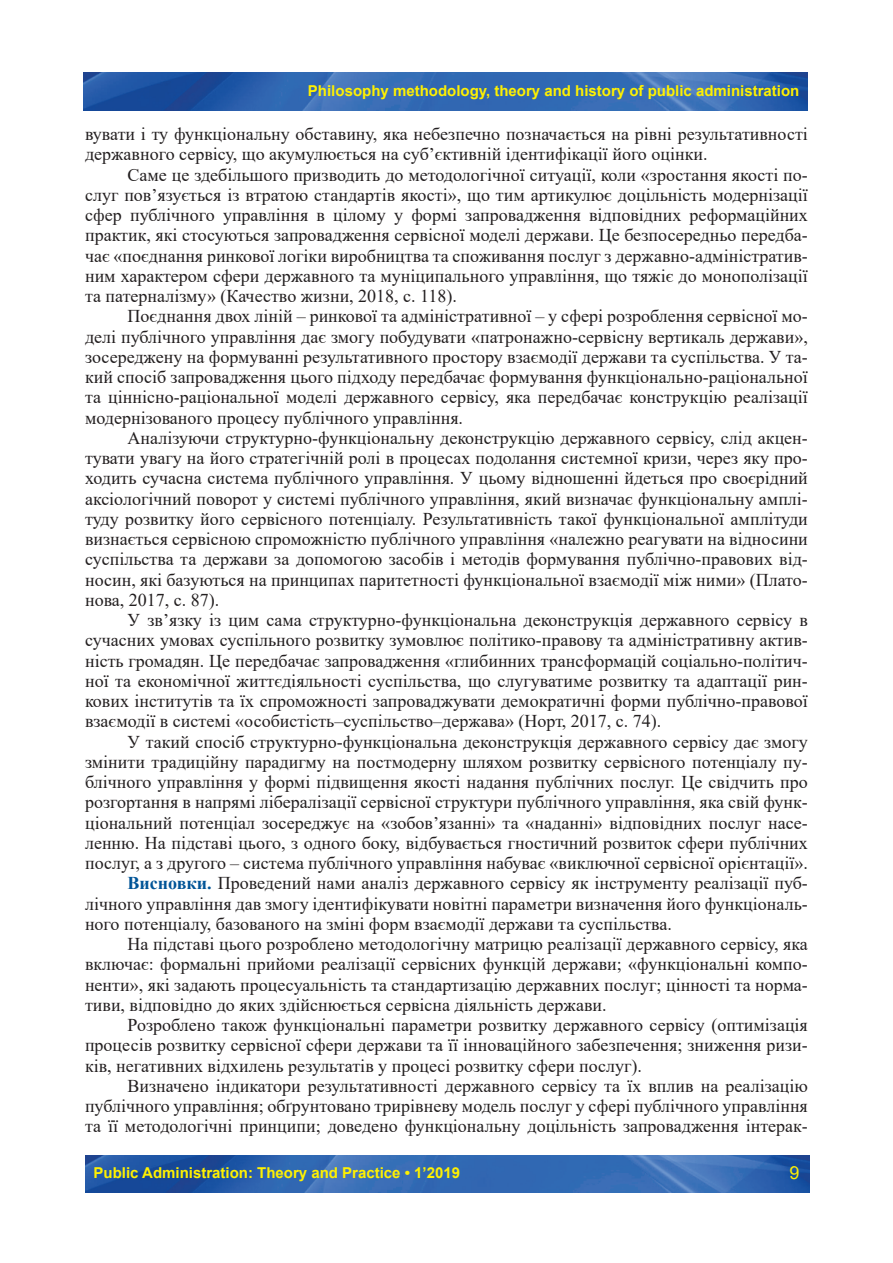
<style>
.page{position:relative;width:893px;height:1263px;background:#fff}
.page>*{position:absolute;margin:0;border:0;box-sizing:border-box;transform-origin:0 0}
.t1{font:18px/20.2px "Times New Roman";color:#231f20;text-align:justify}
.t2{font:18px "Arial";color:#fff101}
.t3{font:700 15px "Arial";color:#fff101}
.s1{font-weight:700;color:#015497}
</style>
<div class="page">
<img style="left:85px;top:1155px;width:724px;height:37px">
<img style="left:84px;top:73px;width:724px;height:37px">
<p class="t3" style="left:308px;top:80px;width:493px">Philosophy methodology, theory and history of public administration</p>
<p class="t1" style="left:85px;top:123px;width:724px">вувати і ту функціональну обставину, яка небезпечно позначається на рівні результативності державного сервісу, що акумулюється на суб’єктивній ідентифікації його оцінки.</p>
<p class="t1" style="left:85px;top:164px;width:724px;text-indent:43px">Саме це здебільшого призводить до методологічної ситуації, коли «зростання якості по&shy;слуг пов’язується із втратою стандартів якості», що тим артикулює доцільність модернізації сфер публічного управління в цілому у формі запровадження відповідних реформаційних практик, які стосуються запровадження сервісної моделі держави. Це безпосередньо передба&shy;чає «поєднання ринкової логіки виробництва та споживання послуг з державно-адміністратив&shy;ним характером сфери державного та муніципального управління, що тяжіє до монополізації та патерналізму» (Качество жизни, 2018, с. 118).</p>
<p class="t1" style="left:85px;top:306px;width:724px;text-indent:43px">Поєднання двох ліній – ринкової та адміністративної – у сфері розроблення сервісної мо&shy;делі публічного управління дає змогу побудувати «патронажно-сервісну вертикаль держави», зосереджену на формуванні результативного простору взаємодії держави та суспільства. У та&shy;кий спосіб запровадження цього підходу передбачає формування функціонально-раціональної та ціннісно-раціональної моделі державного сервісу, яка передбачає конструкцію реалізації модернізованого процесу публічного управління.</p>
<p class="t1" style="left:85px;top:427px;width:724px;text-indent:43px">Аналізуючи структурно-функціональну деконструкцію державного сервісу, слід акцен&shy;тувати увагу на його стратегічній ролі в процесах подолання системної кризи, через яку про&shy;ходить сучасна система публічного управління. У цьому відношенні йдеться про своєрідний аксіологічний поворот у системі публічного управління, який визначає функціональну амплі&shy;туду розвитку його сервісного потенціалу. Результативність такої функціональної амплітуди визнається сервісною спроможністю публічного управління «належно реагувати на відносини суспільства та держави за допомогою засобів і методів формування публічно-правових від&shy;носин, які базуються на принципах паритетності функціональної взаємодії між ними» (Плато&shy;нова, 2017, с. 87).</p>
<p class="t1" style="left:85px;top:609px;width:724px;text-indent:43px">У зв’язку із цим сама структурно-функціональна деконструкція державного сервісу в сучасних умовах суспільного розвитку зумовлює політико-правову та адміністративну актив&shy;ність громадян. Це передбачає запровадження «глибинних трансформацій соціально-політич&shy;ної та економічної життєдіяльності суспільства, що слугуватиме розвитку та адаптації рин&shy;кових інститутів та їх спроможності запроваджувати демократичні форми публічно-правової взаємодії в системі «особистість–суспільство–держава» (Норт, 2017, с. 74).</p>
<p class="t1" style="left:128px;top:731px;width:682px">У такий спосіб структурно-функціональна деконструкція державного сервісу дає змогу</p>
<p class="t1" style="left:85px;top:751px;width:724px">змінити традиційну парадигму на постмодерну шляхом розвитку сервісного потенціалу пу-</p>
<p class="t1" style="left:85px;top:771px;width:724px">блічного управління у формі підвищення якості надання публічних послуг. Це свідчить про</p>
<p class="t1" style="left:85px;top:792px;width:724px">розгортання в напрямі лібералізації сервісної структури публічного управління, яка свій функ-</p>
<p class="t1" style="left:85px;top:812px;width:724px">ціональний потенціал зосереджує на «зобов’язанні» та «наданні» відповідних послуг насе-</p>
<p class="t1" style="left:85px;top:832px;width:724px">ленню. На підставі цього, з одного боку, відбувається гностичний розвиток сфери публічних</p>
<p class="t1" style="left:85px;top:852px;width:724px">послуг, а з другого – система публічного управління набуває «виключної сервісної орієнтації».</p>
<p class="t1" style="left:128px;top:873px;width:680px"><span class="s1">Висновки.</span> Проведений нами аналіз державного сервісу як інструменту реалізації пуб-</p>
<p class="t1" style="left:85px;top:893px;width:724px">лічного управління дав змогу ідентифікувати новітні параметри визначення його функціональ-</p>
<p class="t1" style="left:85px;top:913px;width:588px">ного потенціалу, базованого на зміні форм взаємодії держави та суспільства.</p>
<p class="t1" style="left:128px;top:933px;width:682px">На підставі цього розроблено методологічну матрицю реалізації державного сервісу, яка</p>
<p class="t1" style="left:85px;top:954px;width:724px">включає: формальні прийоми реалізації сервісних функцій держави; «функціональні компо-</p>
<p class="t1" style="left:85px;top:974px;width:724px">ненти», які задають процесуальність та стандартизацію державних послуг; цінності та норма-</p>
<p class="t1" style="left:85px;top:994px;width:523px">тиви, відповідно до яких здійснюється сервісна діяльність держави.</p>
<p class="t1" style="left:128px;top:1014px;width:682px">Розроблено також функціональні параметри розвитку державного сервісу (оптимізація</p>
<p class="t1" style="left:85px;top:1035px;width:724px">процесів розвитку сервісної сфери держави та її інноваційного забезпечення; зниження ризи-</p>
<p class="t1" style="left:85px;top:1055px;width:558px">ків, негативних відхилень результатів у процесі розвитку сфери послуг).</p>
<p class="t1" style="left:128px;top:1075px;width:682px">Визначено індикатори результативності державного сервісу та їх вплив на реалізацію</p>
<p class="t1" style="left:85px;top:1095px;width:724px">публічного управління; обґрунтовано трирівневу модель послуг у сфері публічного управління</p>
<p class="t1" style="left:85px;top:1116px;width:724px">та її методологічні принципи; доведено функціональну доцільність запровадження інтерак-</p>
<p class="t3" style="left:94px;top:1162px;width:368px">Public Administration: Theory and Practice • 1’2019</p>
<p class="t2" style="left:789px;top:1160px;width:12px">9</p>
</div>
